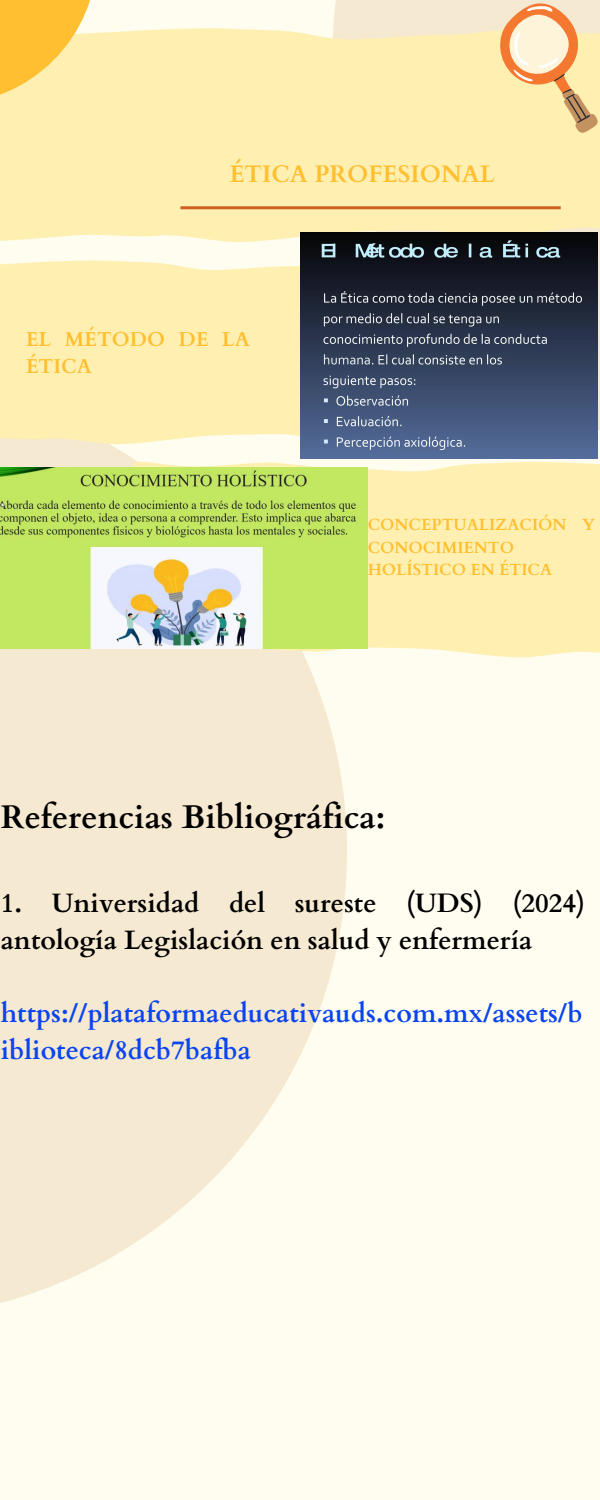
<style>
.page{position:relative;width:600px;height:1500px;background:#fffdef}
.page>*{position:absolute;margin:0;border:0;box-sizing:border-box;transform-origin:0 0}
.t1{font:700 32.7px "Cardo";color:#000}
.t2{font:700 26.6px/36.8px "Cardo";color:#000}
.t3{font:700 26.6px/36.8px "Cardo";color:#0a44f1}
.t4{font:700 23.9px "Cardo";color:#ffbf30}
.t5{font:700 20.1px/27.8px "Cardo";color:#ffbf30}
.t6{font:700 16.1px/22.5px "Cardo";color:#ffbf30}
</style>
<div class="page">
<div style="left:333px;top:0;width:267px;height:454px;background:#f6e9d1"></div>
<svg style="left:0;top:447px;width:347px;height:856px;fill:#f6e9d1"></svg>
<svg style="left:0;top:259px;width:301px;height:188px;background:#fef0b5"></svg>
<div style="left:0;top:28px;width:600px;height:217px;background:#fff0b1"></div>
<svg style="left:131px;top:461px;width:469px;height:12px;fill:#fff0b1"></svg>
<hr style="left:180px;top:206px;width:381px;height:3px;background:#ce5f21">
<svg style="left:495px;top:3px;width:103px;height:130px"></svg>
<svg style="left:0;top:0;width:97px;height:104px;background:#ffd56c"></svg>
<svg style="left:143px;top:473px;width:457px;height:187px;background:#fef0b5"></svg>
<img style="left:301px;top:233px;width:297px;height:225px">
<img style="left:0;top:468px;width:367px;height:180px">
<h3 class="t4" style="left:229px;top:158px;width:267px">ÉTICA PROFESIONAL</h3>
<p class="t5" style="left:26px;top:325px;width:226px">EL MÉTODO DE LA<br>ÉTICA</p>
<p class="t6" style="left:368px;top:514px;width:229px">CONCEPTUALIZACIÓN Y<br>CONOCIMIENTO<br>HOLÍSTICO EN ÉTICA</p>
<h4 class="t1" style="left:1px;top:795px;width:386px">Referencias Bibliográfica:</h4>
<p class="t2" style="left:1px;top:885px;width:586px">1. Universidad del sureste (UDS) (2024) antología Legislación en salud y enfermería</p>
<p class="t3" style="left:1px;top:995px;width:583px">https://plataformaeducativauds.com.mx/assets/b iblioteca/8dcb7bafba</p>
</div>
